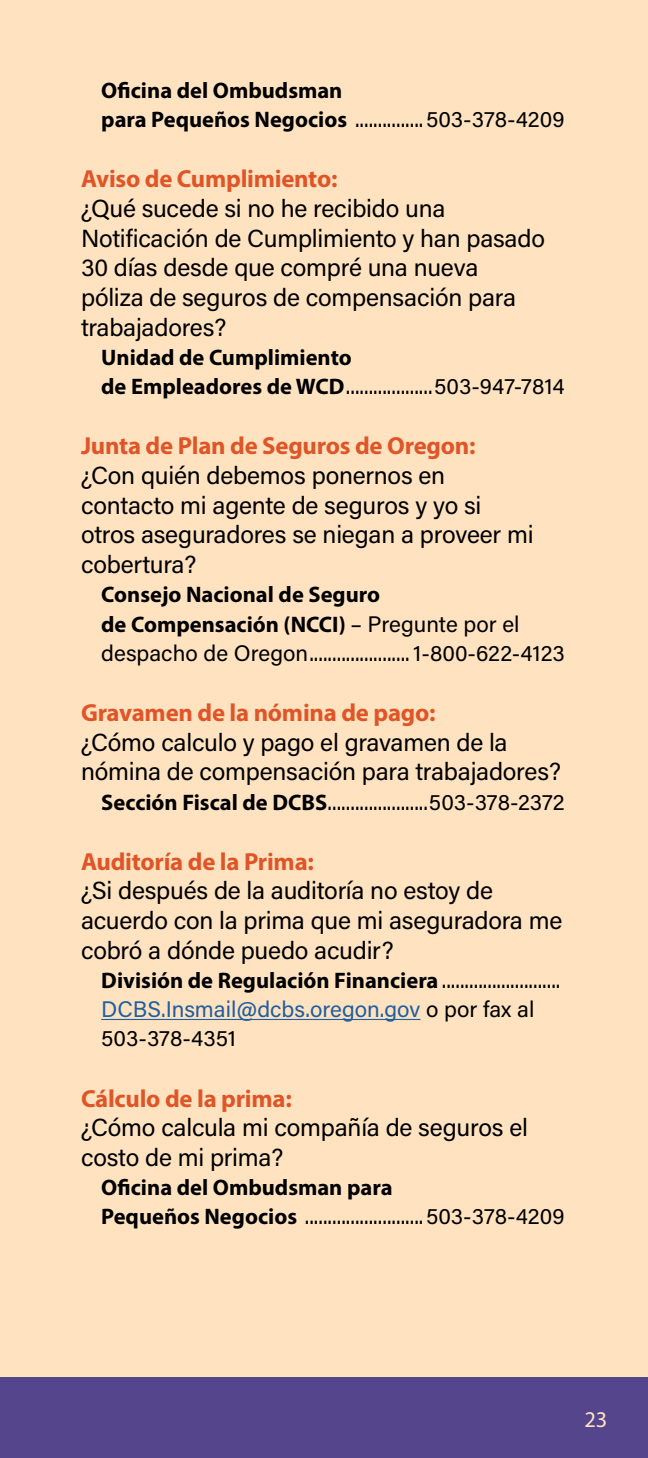
<style>
.page{position:relative;width:648px;height:1458px;background:#ffe3c1}
.page>*{position:absolute;margin:0;border:0;box-sizing:border-box;transform-origin:0 0}
.t1{font:24.75px/29.7px "Acumin Pro";letter-spacing:-.01em;color:#000}
.t2{font:22.5px/29.2px "Acumin Pro";color:#000}
.t3{font:700 22.5px/29.2px "Myriad Pro";color:#000}
.t4{font:22.5px "Myriad Pro";color:#ffe3c1}
.s1{font-family:"Acumin Pro";font-weight:400}
.s2{font-family:"Myriad Pro";font-weight:700;color:#e05527}
.s3{font-family:"Myriad Pro";font-weight:700}
.s4{color:#215e9e}
</style>
<div class="page">
<div style="left:0;top:1377px;width:648px;height:81px;background:#54458c"></div>
<hr style="left:101px;top:1019px;width:319px;height:1px;background:#215e9e">
<p class="t3" style="left:101px;top:75px;width:465px">Oficina del Ombudsman<br>para Pequeños Negocios <span class="s1">...............503-378-4209</span></p>
<p class="t1" style="left:81px;top:163px;width:465px"><span class="s2">Aviso de Cumplimiento:<br></span>¿Qué sucede si no he recibido una<br>Notificación de Cumplimiento y han pasado<br>30 días desde que compré una nueva póliza de seguros de compensación para trabajadores?</p>
<p class="t3" style="left:101px;top:342px;width:465px">Unidad de Cumplimiento<br>de Empleadores de WCD<span class="s1">...................503-947-7814</span></p>
<p class="t1" style="left:81px;top:430px;width:454px"><span class="s2">Junta de Plan de Seguros de Oregon: </span>¿Con quién debemos ponernos en contacto mi agente de seguros y yo si otros aseguradores se niegan a proveer mi cobertura?</p>
<p class="t2" style="left:101px;top:579px;width:465px"><span class="s3">Consejo Nacional de Seguro<br>de Compensación (NCCI)</span> – Pregunte por el despacho de Oregon......................1-800-622-4123</p>
<p class="t1" style="left:81px;top:696px;width:482px"><span class="s2">Gravamen de la nómina de pago:<br></span>¿Cómo calculo y pago el gravamen de la nómina de compensación para trabajadores?</p>
<p class="t2" style="left:101px;top:786px;width:465px"><span class="s3">Sección Fiscal de DCBS</span>......................503-378-2372</p>
<p class="t1" style="left:81px;top:845px;width:483px"><span class="s2">Auditoría de la Prima:<br></span>¿Si después de la auditoría no estoy de acuerdo con la prima que mi aseguradora me cobró a dónde puedo acudir?</p>
<p class="t2" style="left:101px;top:965px;width:461px"><span class="s3">División de Regulación Financiera</span> ..........................<br><span class="s4">DCBS.Insmail@dcbs.oregon.gov</span> o por fax al<br>503-378-4351</p>
<p class="t1" style="left:81px;top:1082px;width:449px"><span class="s2">Cálculo de la prima:<br></span>¿Cómo calcula mi compañía de seguros el costo de mi prima?</p>
<p class="t3" style="left:101px;top:1172px;width:465px">Oficina del Ombudsman para<br>Pequeños Negocios <span class="s1">..........................503-378-4209</span></p>
<p class="t4" style="left:584px;top:1406px;width:25px">23</p>
</div>
